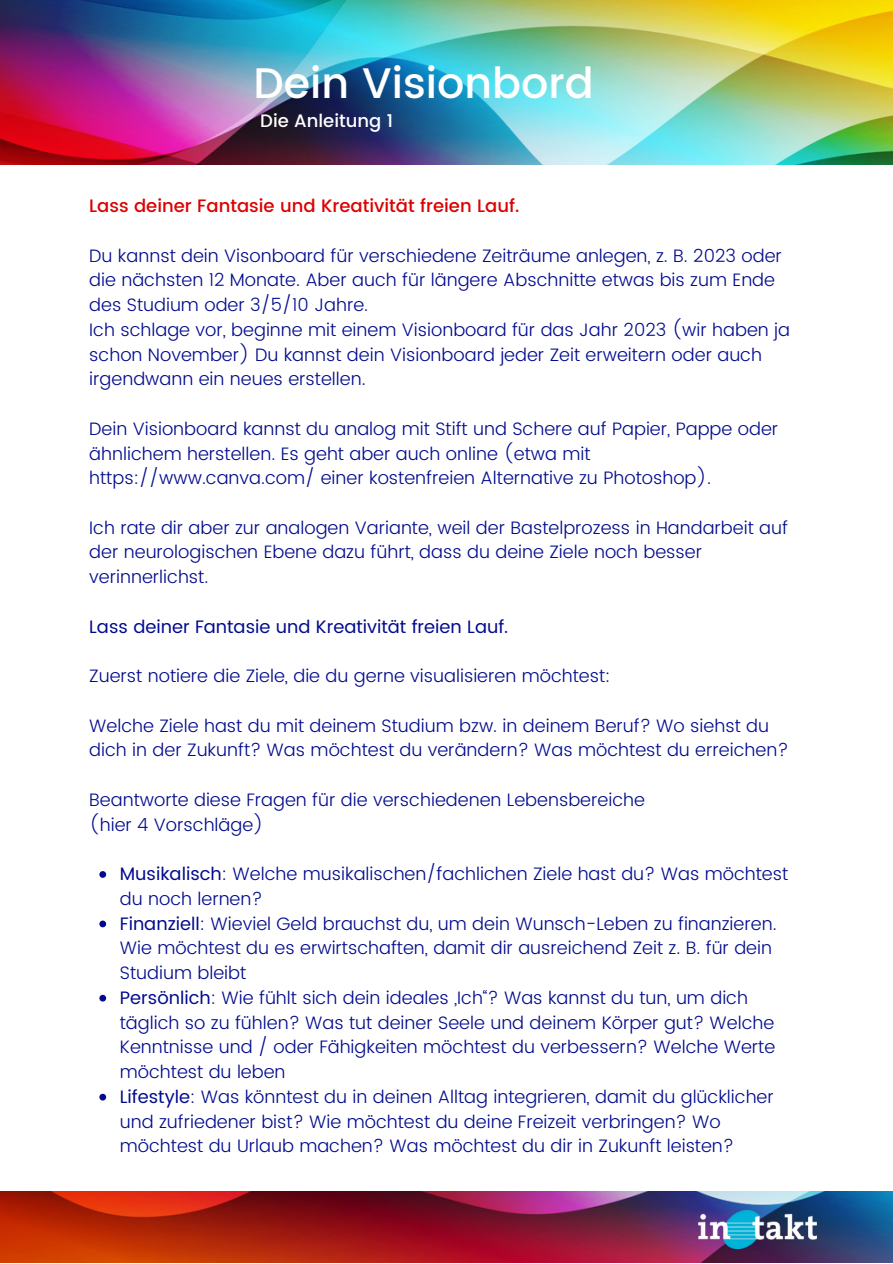
<style>
.page{position:relative;width:893px;height:1264px;background:#fff}
.page>*{position:absolute;margin:0;border:0;box-sizing:border-box;transform-origin:0 0}
.t1{font:500 42.75px "Poppins";color:#fff}
.t2{font:300 18px/24.8px "Poppins";color:#020b8d}
.t3{font:500 18px "Poppins";color:#d00}
.t4{font:18px "Poppins";color:#020b8d}
.t5{font:500 18px "Poppins";color:#fff}
.s1{font-weight:400}
</style>
<div class="page">
<img style="left:0;top:1191px;width:892px;height:71px">
<img style="left:0;top:0;width:892px;height:164px">
<img style="left:698px;top:1210px;width:118px;height:38px">
<svg style="left:99px;top:871px;width:7px;height:6px"></svg>
<svg style="left:99px;top:920px;width:7px;height:7px"></svg>
<svg style="left:99px;top:994px;width:7px;height:7px"></svg>
<svg style="left:99px;top:1093px;width:7px;height:7px"></svg>
<h1 class="t1" style="left:253px;top:59px;width:342px">Dein Visionbord</h1>
<p class="t5" style="left:260px;top:110px;width:134px">Die Anleitung 1</p>
<p class="t3" style="left:89px;top:195px;width:431px">Lass deiner Fantasie und Kreativität freien Lauf.</p>
<p class="t2" style="left:89px;top:243px;width:702px">Du kannst dein Visonboard für verschiedene Zeiträume anlegen, z. B. 2023 oder die nächsten 12 Monate. Aber auch für längere Abschnitte etwas bis zum Ende des Studium oder 3/5/10 Jahre.<br>Ich schlage vor, beginne mit einem Visionboard für das Jahr 2023 (wir haben ja schon November) Du kannst dein Visionboard jeder Zeit erweitern oder auch irgendwann ein neues erstellen.</p>
<p class="t2" style="left:89px;top:416px;width:690px">Dein Visionboard kannst du analog mit Stift und Schere auf Papier, Pappe oder ähnlichem herstellen. Es geht aber auch online (etwa mit https://www.canva.com/ einer kostenfreien Alternative zu Photoshop).</p>
<p class="t2" style="left:89px;top:515px;width:700px">Ich rate dir aber zur analogen Variante, weil der Bastelprozess in Handarbeit auf der neurologischen Ebene dazu führt, dass du deine Ziele noch besser verinnerlichst.</p>
<p class="t4" style="left:89px;top:616px;width:420px">Lass deiner Fantasie und Kreativität freien Lauf.</p>
<p class="t2" style="left:89px;top:663px;width:523px">Zuerst notiere die Ziele, die du gerne visualisieren möchtest:</p>
<p class="t2" style="left:89px;top:713px;width:700px">Welche Ziele hast du mit deinem Studium bzw. in deinem Beruf? Wo siehst du dich in der Zukunft? Was möchtest du verändern? Was möchtest du erreichen?</p>
<p class="t2" style="left:89px;top:787px;width:557px">Beantworte diese Fragen für die verschiedenen Lebensbereiche (hier 4 Vorschläge)</p>
<p class="t2" style="left:120px;top:861px;width:669px"><span class="s1">Musikalisch</span>: Welche musikalischen/fachlichen Ziele hast du? Was möchtest du noch lernen?<br><span class="s1">Finanziell</span>: Wieviel Geld brauchst du, um dein Wunsch-Leben zu finanzieren.<br>Wie möchtest du es erwirtschaften, damit dir ausreichend Zeit z. B. für dein Studium bleibt<br><span class="s1">Persönlich</span>: Wie fühlt sich dein ideales „Ich“? Was kannst du tun, um dich täglich so zu fühlen? Was tut deiner Seele und deinem Körper gut? Welche Kenntnisse und / oder Fähigkeiten möchtest du verbessern? Welche Werte möchtest du leben<br><span class="s1">Lifestyle</span>: Was könntest du in deinen Alltag integrieren, damit du glücklicher und zufriedener bist? Wie möchtest du deine Freizeit verbringen? Wo möchtest du Urlaub machen? Was möchtest du dir in Zukunft leisten?</p>
</div>
